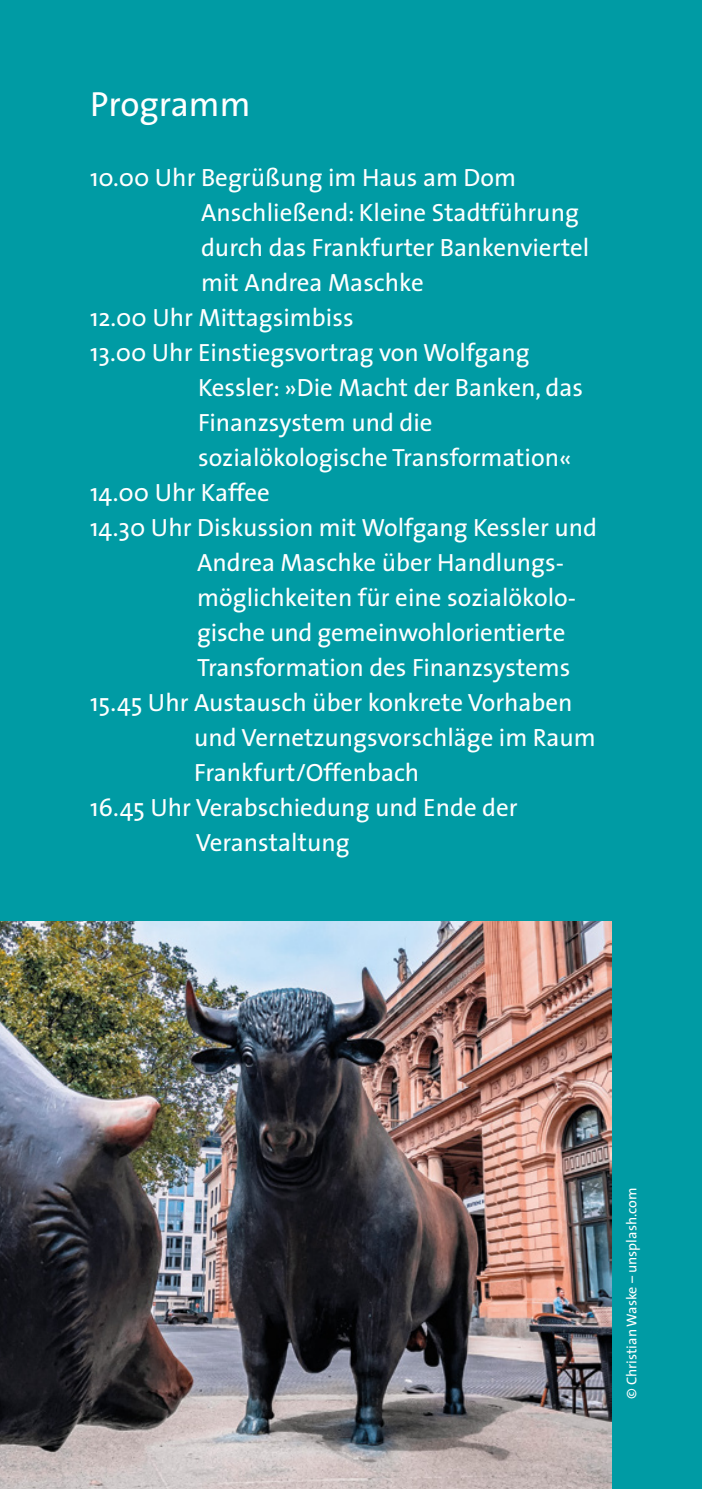
<style>
.page{position:relative;width:702px;height:1489px;background:#fff}
.page>*{position:absolute;margin:0;border:0;box-sizing:border-box;transform-origin:0 0}
.Rahmeninhalt{font:35px "Mtud The Sans";color:#fff}
.Absatzformat_1{font:25px/35px "Mtud The Sans";color:#fff}
.Binfo_Impressum_Flie{font:14.25px "Mtud The Sans";color:#fff}
</style>
<div class="page">
<div style="left:0;top:0;width:702px;height:1488px;background:#009ba4"></div>
<img style="left:0;top:921px;width:612px;height:567px">
<p class="Rahmeninhalt" style="left:90px;top:75px;width:162px">Programm</p>
<p class="Absatzformat_1" style="left:201px;top:159px;width:390px;text-indent:-111px">10.00 Uhr Begrüßung im Haus am Dom<br>Anschließend: Kleine Stadtführung durch das Frankfurter Bankenviertel mit Andrea Maschke</p>
<p class="Absatzformat_1" style="left:90px;top:299px;width:265px">12.00 Uhr Mittagsimbiss</p>
<p class="Absatzformat_1" style="left:198px;top:334px;width:386px;text-indent:-108px">13.00 Uhr Einstiegsvortrag von Wolfgang Kessler: »Die Macht der Banken, das Finanzsystem und die sozialökologische Transformation«</p>
<p class="Absatzformat_1" style="left:90px;top:474px;width:181px">14.00 Uhr Kaffee</p>
<p class="Absatzformat_1" style="left:197px;top:509px;width:401px;text-indent:-107px">14.30 Uhr Diskussion mit Wolfgang Kessler und Andrea Maschke über Handlungs&shy;möglichkeiten für eine sozialökolo&shy;gische und gemeinwohlorientierte Transformation des Finanzsystems</p>
<p class="Absatzformat_1" style="left:194px;top:684px;width:403px;text-indent:-104px">15.45 Uhr Austausch über konkrete Vorhaben und Vernetzungsvorschläge im Raum<br>Frankfurt/Offenbach</p>
<p class="Absatzformat_1" style="left:196px;top:789px;width:323px;text-indent:-106px">16.45 Uhr Verabschiedung und Ende der<br>Veranstaltung</p>
<p class="Binfo_Impressum_Flie" style="left:619px;top:1398px;width:213px;rotate:-90deg">© Christian Waske – unsplash.com</p>
</div>
